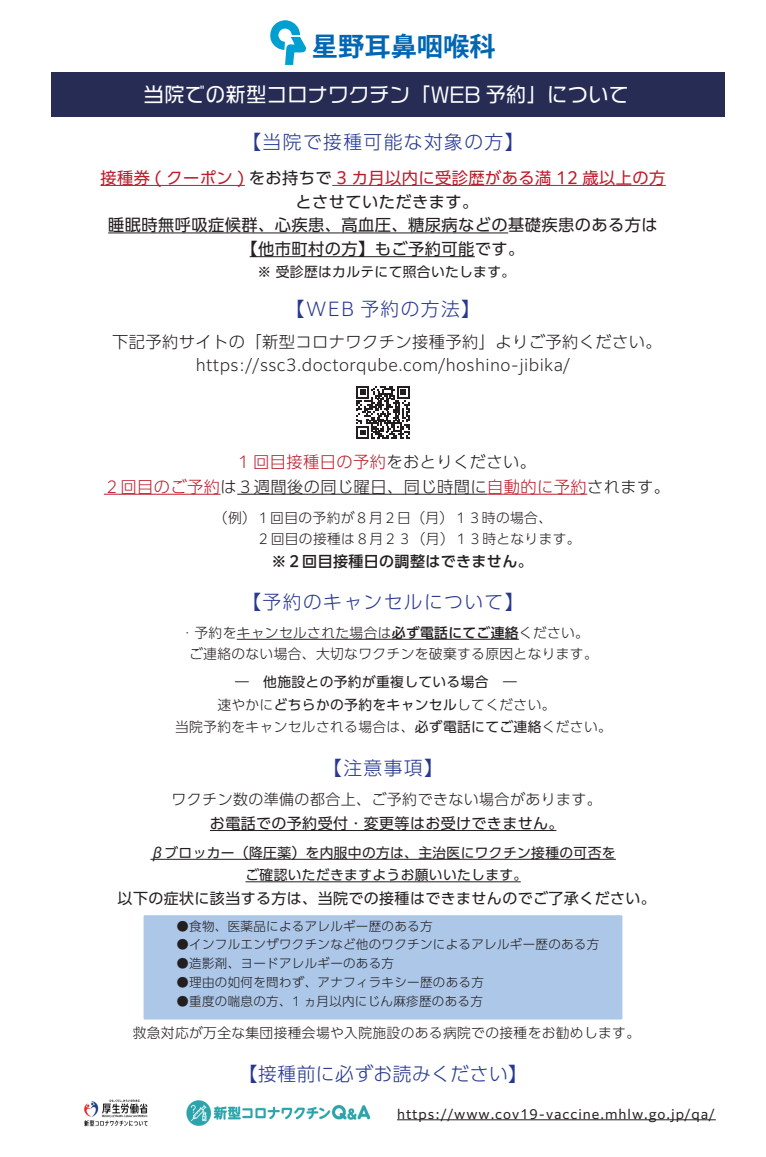
<style>
.page{position:relative;width:766px;height:1157px;background:#fff}
.page>*{position:absolute;margin:0;border:0;box-sizing:border-box;transform-origin:0 0}
.t1{font:700 26.25px "Koz Go Pro";color:#0166b3}
.t2{font:20px "VDL Logo G Regular";letter-spacing:.025em;color:#fff}
.t3{font:300 18.75px "PUD Shin Go Pr 6 N";letter-spacing:.075em;color:#283890}
.t4{font:300 18.75px "PUD Shin Go Pr 6 N";letter-spacing:.025em;color:#283890}
.t5{font:300 16.25px/23.8px "PUD Shin Go Pr 6 N";letter-spacing:.025em;color:#231f20;text-align:center}
.t6{font:16.25px/23.8px "PUD Shin Go Pr 6 N";letter-spacing:.025em;color:#231f20;text-align:center}
.t7{font:15px "PUD Shin Go Pr 6 N";letter-spacing:.025em;color:#231f20}
.t8{font:300 15px "PUD Shin Go Pr 6 N";letter-spacing:.025em;color:#231f20}
.t9{font:500 15px "PUD Shin Go Pr 6 N";letter-spacing:.025em;color:#231f20}
.t10{font:300 13.75px/21.2px "PUD Shin Go Pr 6 N";letter-spacing:.025em;color:#231f20;text-align:center}
.t11{font:13.75px/23.8px "PUD Shin Go Pr 6 N";letter-spacing:.025em;color:#231f20;text-align:center}
.t12{font:300 12.5px "PUD Shin Go Pr 6 N";letter-spacing:.025em;color:#231f20}
.t13{font:12.5px "PUD Shin Go Pr 6 N";letter-spacing:.075em;color:#231f20}
.s1{color:#be1d2c}
.s2{font-weight:300}
.s3{font-weight:500}
.s4{font-weight:400}
</style>
<div class="page">
<div style="left:143px;top:915px;width:479px;height:104px;background:#acc7e8"></div>
<div style="left:51px;top:73px;width:673px;height:44px;background:#272c55"></div>
<hr style="left:100px;top:185px;width:145px;height:1px;background:#be1d2c">
<hr style="left:332px;top:185px;width:333px;height:1px;background:#be1d2c">
<hr style="left:108px;top:233px;width:400px;height:1px;background:#231f20">
<hr style="left:249px;top:256px;width:225px;height:1px;background:#231f20">
<hr style="left:104px;top:494px;width:116px;height:1px;background:#be1d2c">
<hr style="left:237px;top:494px;width:250px;height:1px;background:#231f20">
<hr style="left:487px;top:494px;width:100px;height:1px;background:#be1d2c">
<hr style="left:237px;top:639px;width:155px;height:1px;background:#231f20">
<hr style="left:392px;top:639px;width:126px;height:1px;background:#231f20">
<hr style="left:210px;top:830px;width:346px;height:1px;background:#231f20">
<hr style="left:150px;top:859px;width:465px;height:1px;background:#231f20">
<hr style="left:245px;top:881px;width:275px;height:1px;background:#231f20">
<svg style="left:356px;top:386px;width:53px;height:53px"></svg>
<img style="left:84px;top:1099px;width:287px;height:28px">
<hr style="left:397px;top:1119px;width:318px;height:1px;background:#231f20">
<svg style="left:270px;top:20px;width:36px;height:45px"></svg>
<h1 class="t1" style="left:312px;top:29px;width:185px">星野耳鼻咽喉科</h1>
<h2 class="t2" style="left:144px;top:81px;width:486px">当院での新型コロナワクチン「WEB 予約」について</h2>
<h3 class="t3" style="left:242px;top:127px;width:282px">【当院で接種可能な対象の方】</h3>
<p class="t6" style="left:100px;top:166px;width:566px"><span class="s1">接種券 ( クーポン )</span> をお持ちで <span class="s1">3 カ月以内に受診歴がある満 12 歳以上の方</span>とさせていただきます。<br>睡眠時無呼吸症候群、心疾患、高血圧、糖尿病などの基礎疾患のある方は【他市町村の方】もご予約可能です。</p>
<p class="t11" style="left:257px;top:260px;width:259px">※ 受診歴はカルテにて照合いたします。</p>
<h3 class="t3" style="left:286px;top:294px;width:195px">【WEB 予約の方法】</h3>
<p class="t5" style="left:112px;top:330px;width:551px">下記予約サイトの「新型コロナワクチン接種予約」よりご予約ください。https://ssc3.doctorqube.com/hoshino-jibika/</p>
<p class="t5" style="left:104px;top:449px;width:567px;line-height:25px"><span class="s1">1 回目接種日の予約</span>をおとりください。<br><span class="s1">２回目のご予約</span>は３週間後の同じ曜日、同じ時間に<span class="s1">自動的に予約</span>されます。</p>
<p class="t10" style="left:192px;top:507px;width:390px">（例）１回目の予約が８月２日（月）１３時の場合、<br>　　　　 ２回目の接種は８月２３（月）１３時となります。</p>
<p class="t9" style="left:241px;top:552px;width:293px"><span class="s2">　　</span>※２回目接種日の調整はできません。</p>
<h3 class="t3" style="left:242px;top:587px;width:282px">【予約のキャンセルについて】</h3>
<p class="t10" style="left:175px;top:622px;width:424px">・予約をキャンセルされた場合は<span class="s3">必ず電話にてご連絡</span>ください。　ご連絡のない場合、大切なワクチンを破棄する原因となります。</p>
<p class="t11" style="left:217px;top:670px;width:339px">―　他施設との予約が重複している場合　―　<br><span class="s2">速やかに</span>どちらかの予約をキャンセル<span class="s2">してください。</span></p>
<p class="t10" style="left:175px;top:716px;width:438px">当院予約をキャンセルされる場合は、<span class="s4">必ず電話にてご連絡</span>ください。</p>
<h3 class="t3" style="left:323px;top:753px;width:121px">【注意事項】</h3>
<p class="t8" style="left:171px;top:788px;width:432px">ワクチン数の準備の都合上、ご予約できない場合があります。</p>
<p class="t7" style="left:210px;top:815px;width:355px">お電話での予約受付・変更等はお受けできません。</p>
<p class="t11" style="left:150px;top:842px;width:466px;line-height:22.5px">βブロッカー（降圧薬）を内服中の方は、主治医にワクチン接種の可否をご確認いただきますようお願いいたします。</p>
<p class="t7" style="left:118px;top:890px;width:539px">以下の症状に該当する方は、当院での接種はできませんのでご了承ください。</p>
<p class="t12" style="left:176px;top:916px;width:257px">●食物、医薬品によるアレルギー歴のある方</p>
<p class="t12" style="left:176px;top:935px;width:424px">●インフルエンザワクチンなど他のワクチンによるアレルギー歴のある方</p>
<p class="t12" style="left:176px;top:954px;width:219px">●造影剤、ヨードアレルギーのある方</p>
<p class="t12" style="left:176px;top:972px;width:309px">●理由の如何を問わず、アナフィラキシー歴のある方</p>
<p class="t12" style="left:176px;top:991px;width:308px">●重度の喘息の方、1 ヵ月以内にじん麻疹歴のある方</p>
<p class="t10" style="left:133px;top:1022px;width:509px">救急対応が万全な集団接種会場や入院施設のある病院での接種をお勧めします。</p>
<h3 class="t4" style="left:239px;top:1059px;width:289px">【接種前に必ずお読みください】</h3>
<p class="t13" style="left:397px;top:1107px;width:319px">https://www.cov19-vaccine.mhlw.go.jp/qa/</p>
</div>
